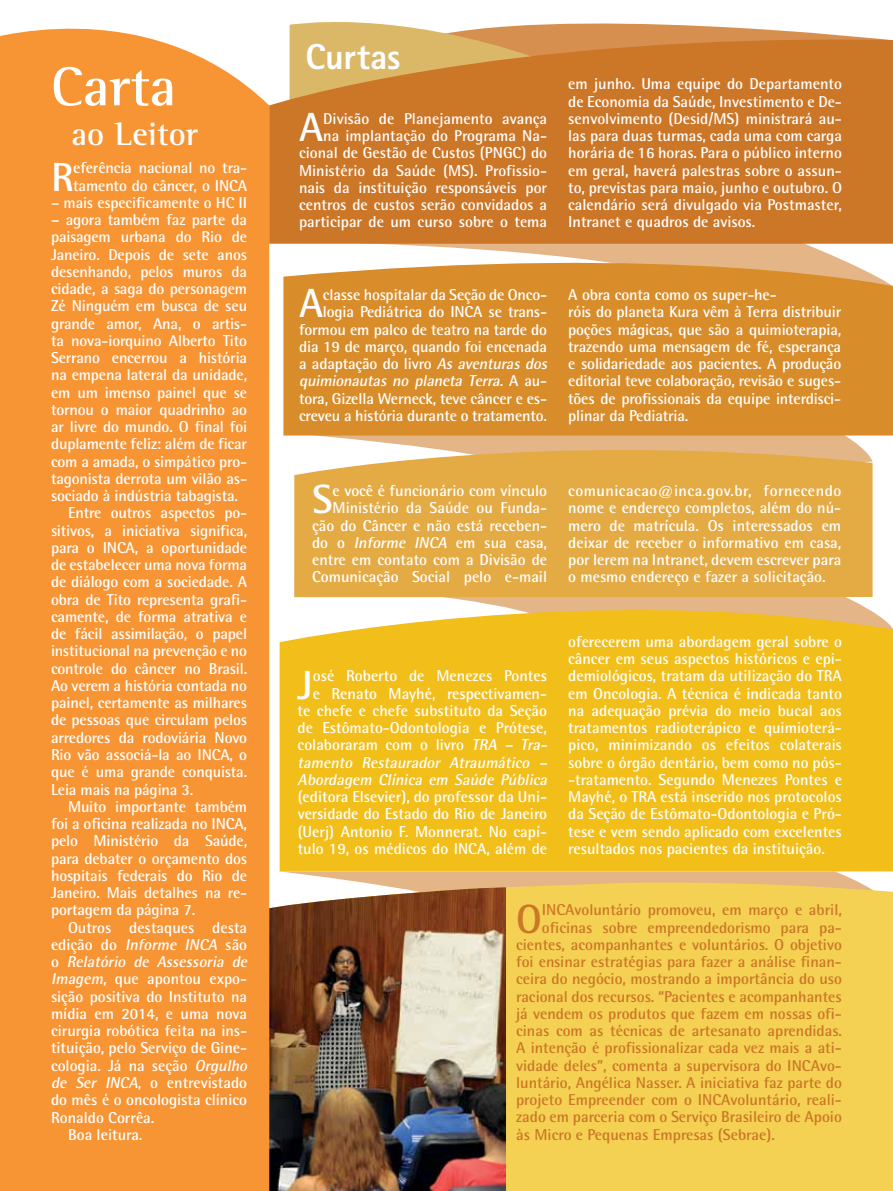
<style>
.page{position:relative;width:893px;height:1191px;background:#fff}
.page>*{position:absolute;margin:0;border:0;box-sizing:border-box;transform-origin:0 0}
.t1{font:700 56.25px "Rotis Semi Serif";color:#fff}
.t2{font:700 40.8px "Rotis Semi Sans";color:#fff}
.t3{font:700 40.8px "Rotis Semi Sans";color:#cc7627}
.t4{font:800 36px "Rotis Sans Serif";letter-spacing:-.005em;color:#fff}
.t5{font:700 33.15px "Rotis Semi Serif";color:#fff}
.t6{font:700 15.75px/17.2px "Rotis Semi Sans";letter-spacing:-.01em;color:#fff;text-align:right}
.t7{font:700 15.75px "Rotis Semi Sans";color:#cc7627}
.t8{font:italic 700 15.75px "Rotis Semi Sans";color:#fff}
.s1{font-style:italic}
.s2{font-style:normal}
</style>
<div class="page">
<div style="left:0;top:28px;width:269px;height:1163px;background:#f79433"></div>
<svg style="left:280px;top:871px;width:613px;height:10px;background:#e8c094"></svg>
<div style="left:269px;top:881px;width:624px;height:310px;background:#f4d152"></div>
<svg style="left:539px;top:23px;width:274px;height:10px;fill:#d68f4f"></svg>
<svg style="left:290px;top:22px;width:249px;height:11px"></svg>
<svg style="left:283px;top:244px;width:610px;height:191px;background:#db973e"></svg>
<svg style="left:269px;top:33px;width:624px;height:211px;background:#ce7e31"></svg>
<svg style="left:280px;top:597px;width:613px;height:274px;background:#f2c027"></svg>
<svg style="left:294px;top:428px;width:579px;height:169px;background:#e4ad50"></svg>
<img style="left:269px;top:887px;width:237px;height:304px">
<h1 class="t1" style="left:51px;top:53px;width:127px">Carta</h1>
<h3 class="t5" style="left:72px;top:114px;width:128px">ao Leitor</h3>
<h2 class="t2" style="left:51px;top:152px;width:24px">R</h2>
<p class="t6" style="left:73px;top:159px;width:175px;text-align:left">eferência nacional no tra&shy;tamento do câncer, o INCA</p>
<p class="t6" style="left:51px;top:194px;width:198px">– mais especificamente o HC II</p>
<p class="t6" style="left:51px;top:211px;width:198px">– agora também faz parte da</p>
<p class="t6" style="left:51px;top:228px;width:198px">paisagem urbana do Rio de</p>
<p class="t6" style="left:51px;top:245px;width:198px">Janeiro. Depois de sete anos</p>
<p class="t6" style="left:51px;top:263px;width:198px">desenhando, pelos muros da</p>
<p class="t6" style="left:51px;top:280px;width:198px">cidade, a saga do personagem</p>
<p class="t6" style="left:51px;top:297px;width:198px">Zé Ninguém em busca de seu</p>
<p class="t6" style="left:51px;top:314px;width:198px">grande amor, Ana, o artis-</p>
<p class="t6" style="left:51px;top:332px;width:198px">ta nova-iorquino Alberto Tito</p>
<p class="t6" style="left:51px;top:349px;width:198px">Serrano encerrou a história</p>
<p class="t6" style="left:51px;top:366px;width:198px">na empena lateral da unidade,</p>
<p class="t6" style="left:51px;top:383px;width:198px">em um imenso painel que se</p>
<p class="t6" style="left:51px;top:401px;width:198px">tornou o maior quadrinho ao</p>
<p class="t6" style="left:51px;top:418px;width:198px">ar livre do mundo. O final foi</p>
<p class="t6" style="left:51px;top:435px;width:198px">duplamente feliz: além de ficar</p>
<p class="t6" style="left:51px;top:452px;width:198px">com a amada, o simpático pro-</p>
<p class="t6" style="left:51px;top:470px;width:198px">tagonista derrota um vilão as-</p>
<p class="t6" style="left:51px;top:487px;width:189px">sociado à indústria tabagista.</p>
<p class="t6" style="left:68px;top:504px;width:181px">Entre outros aspectos po-</p>
<p class="t6" style="left:51px;top:521px;width:198px">sitivos, a iniciativa significa,</p>
<p class="t6" style="left:51px;top:539px;width:198px">para o INCA, a oportunidade</p>
<p class="t6" style="left:51px;top:556px;width:198px">de estabelecer uma nova forma</p>
<p class="t6" style="left:51px;top:573px;width:198px">de diálogo com a sociedade. A</p>
<p class="t6" style="left:51px;top:590px;width:198px">obra de Tito representa grafi-</p>
<p class="t6" style="left:51px;top:608px;width:198px">camente, de forma atrativa e</p>
<p class="t6" style="left:51px;top:625px;width:198px">de fácil assimilação, o papel</p>
<p class="t6" style="left:51px;top:642px;width:198px">institucional na prevenção e no</p>
<p class="t6" style="left:51px;top:659px;width:198px">controle do câncer no Brasil.</p>
<p class="t6" style="left:51px;top:677px;width:198px">Ao verem a história contada no</p>
<p class="t6" style="left:51px;top:694px;width:198px">painel, certamente as milhares</p>
<p class="t6" style="left:51px;top:711px;width:198px">de pessoas que circulam pelos</p>
<p class="t6" style="left:51px;top:728px;width:198px">arredores da rodoviária Novo</p>
<p class="t6" style="left:51px;top:746px;width:198px">Rio vão associá-la ao INCA, o</p>
<p class="t6" style="left:51px;top:763px;width:198px">que é uma grande conquista.</p>
<p class="t6" style="left:51px;top:780px;width:144px">Leia mais na página 3.</p>
<p class="t6" style="left:68px;top:797px;width:181px">Muito importante também</p>
<p class="t6" style="left:51px;top:814px;width:198px">foi a oficina realizada no INCA,</p>
<p class="t6" style="left:51px;top:832px;width:198px">pelo Ministério da Saúde,</p>
<p class="t6" style="left:51px;top:849px;width:198px">para debater o orçamento dos</p>
<p class="t6" style="left:51px;top:866px;width:198px">hospitais federais do Rio de</p>
<p class="t6" style="left:51px;top:883px;width:198px">Janeiro. Mais detalhes na re-</p>
<p class="t6" style="left:51px;top:901px;width:146px">portagem da página 7.</p>
<p class="t6" style="left:68px;top:918px;width:181px">Outros destaques desta</p>
<p class="t6" style="left:51px;top:935px;width:198px">edição do <span class="s1">Informe INCA</span> são</p>
<p class="t8" style="left:51px;top:952px;width:201px"><span class="s2">o</span> Relatório de Assessoria de</p>
<p class="t6" style="left:51px;top:970px;width:198px"><span class="s1">Imagem</span>, que apontou expo-</p>
<p class="t6" style="left:51px;top:987px;width:198px">sição positiva do Instituto na</p>
<p class="t6" style="left:51px;top:1004px;width:198px">mídia em 2014, e uma nova</p>
<p class="t6" style="left:51px;top:1022px;width:198px">cirurgia robótica feita na ins-</p>
<p class="t6" style="left:51px;top:1039px;width:198px">tituição, pelo Serviço de Gine-</p>
<p class="t6" style="left:51px;top:1056px;width:201px">cologia. Já na seção <span class="s1">Orgulho</span></p>
<p class="t6" style="left:51px;top:1073px;width:198px"><span class="s1">de Ser INCA</span>, o entrevistado</p>
<p class="t6" style="left:51px;top:1091px;width:198px">do mês é o oncologista clínico</p>
<p class="t6" style="left:51px;top:1108px;width:105px">Ronaldo Corrêa.</p>
<p class="t6" style="left:68px;top:1125px;width:76px">Boa leitura.</p>
<h3 class="t4" style="left:305px;top:34px;width:97px">Curtas</h3>
<h2 class="t2" style="left:299px;top:102px;width:26px">A</h2>
<p class="t6" style="left:299px;top:110px;width:250px">Divisão de Planejamento avança<br>na implantação do Programa Na&shy;cional de Gestão de Custos (PNGC) do Ministério da Saúde (MS). Profissio&shy;nais da instituição responsáveis por centros de custos serão convidados a participar de um curso sobre o tema</p>
<p class="t6" style="left:568px;top:75px;width:275px;text-align:justify">em junho. Uma equipe do Departamento de Economia da Saúde, Investimento e De&shy;senvolvimento (Desid/MS) ministrará au&shy;las para duas turmas, cada uma com carga horária de 16 horas. Para o público interno em geral, haverá palestras sobre o assun&shy;to, previstas para maio, junho e outubro. O calendário será divulgado via Postmaster, Intranet e quadros de avisos.</p>
<p class="t6" style="left:299px;top:286px;width:253px">classe hospitalar da Seção de Onco&shy;logia Pediátrica do INCA se trans&shy;formou em palco de teatro na tarde do dia 19 de março, quando foi encenada a adaptação do livro <span class="s1">As aventuras dos quimionautas no planeta Terra</span>. A a u - tora, Gizella Werneck, teve câncer e es&shy;creveu a história durante o tratamento.</p>
<h2 class="t2" style="left:299px;top:278px;width:26px">A</h2>
<p class="t6" style="left:568px;top:286px;width:275px;text-align:left">A obra conta como os super-he-<br>róis do planeta Kura vêm à Terra distribuir poções mágicas, que são a quimioterapia, trazendo uma mensagem de fé, esperança e solidariedade aos pacientes. A produção editorial teve colaboração, revisão e suges&shy;tões de profissionais da equipe interdisci&shy;plinar da Pediatria.</p>
<h2 class="t2" style="left:312px;top:474px;width:22px">S</h2>
<p class="t6" style="left:312px;top:482px;width:237px">e você é funcionário com vínculo<br>Ministério da Saúde ou Funda&shy;ção do Câncer e não está receben&shy;do o <span class="s1">Informe INCA</span> em sua casa, entre em contato com a Divisão de<br>Comunicação Social pelo e-mail</p>
<p class="t6" style="left:298px;top:667px;width:254px">osé Roberto de Menezes Pontes<br>e Renato Mayhé, respectivamen-<br>te chefe e chefe substituto da Seção de Estômato-Odontologia e Prótese, colaboraram com o livro <span class="s1">TRA – Tra&shy;tamento Restaurador Atraumático – Abordagem Clínica em Saúde Pública</span></p>
<p class="t6" style="left:298px;top:788px;width:251px;text-align:justify">(editora Elsevier), do professor da Uni&shy;versidade do Estado do Rio de Janeiro (Uerj) Antonio F. Monnerat. No capí&shy;tulo 19, os médicos do INCA, além de</p>
<h2 class="t2" style="left:298px;top:660px;width:17px">J</h2>
<p class="t6" style="left:568px;top:482px;width:275px;text-align:justify">comunicacao@inca.gov.br, fornecendo nome e endereço completos, além do nú&shy;mero de matrícula. Os interessados em deixar de receber o informativo em casa, por lerem na Intranet, devem escrever para o mesmo endereço e fazer a solicitação.</p>
<p class="t6" style="left:568px;top:632px;width:275px;text-align:justify">oferecerem uma abordagem geral sobre o câncer em seus aspectos históricos e epi&shy;demiológicos, tratam da utilização do TRA em Oncologia. A técnica é indicada tanto na adequação prévia do meio bucal aos tratamentos radioterápico e quimioterá&shy;pico, minimizando os efeitos colaterais sobre o órgão dentário, bem como no pós--tratamento. Segundo Menezes Pontes e Mayhé, o TRA está inserido nos protocolos da Seção de Estômato-Odontologia e Pró&shy;tese e vem sendo aplicado com excelentes resultados nos pacientes da instituição.</p>
<h2 class="t3" style="left:516px;top:893px;width:27px">O</h2>
<p class="t7" style="left:542px;top:900px;width:302px">INCAvoluntário promoveu, em março e abril,</p>
<p class="t7" style="left:542px;top:917px;width:302px">oficinas sobre empreendedorismo para pa-</p>
<p class="t7" style="left:516px;top:935px;width:327px">cientes, acompanhantes e voluntários. O objetivo</p>
<p class="t7" style="left:516px;top:952px;width:327px">foi ensinar estratégias para fazer a análise finan-</p>
<p class="t7" style="left:516px;top:969px;width:327px">ceira do negócio, mostrando a importância do uso</p>
<p class="t7" style="left:516px;top:986px;width:327px">racional dos recursos. “Pacientes e acompanhantes</p>
<p class="t7" style="left:516px;top:1004px;width:327px">já vendem os produtos que fazem em nossas ofi-</p>
<p class="t7" style="left:516px;top:1021px;width:327px">cinas com as técnicas de artesanato aprendidas.</p>
<p class="t7" style="left:516px;top:1038px;width:327px">A intenção é profissionalizar cada vez mais a ati-</p>
<p class="t7" style="left:516px;top:1055px;width:327px">vidade deles”, comenta a supervisora do INCAvo-</p>
<p class="t7" style="left:516px;top:1073px;width:327px">luntário, Angélica Nasser. A iniciativa faz parte do</p>
<p class="t7" style="left:516px;top:1090px;width:327px">projeto Empreender com o INCAvoluntário, reali-</p>
<p class="t7" style="left:516px;top:1107px;width:327px">zado em parceria com o Serviço Brasileiro de Apoio</p>
<p class="t7" style="left:516px;top:1124px;width:260px">às Micro e Pequenas Empresas (Sebrae).</p>
</div>
